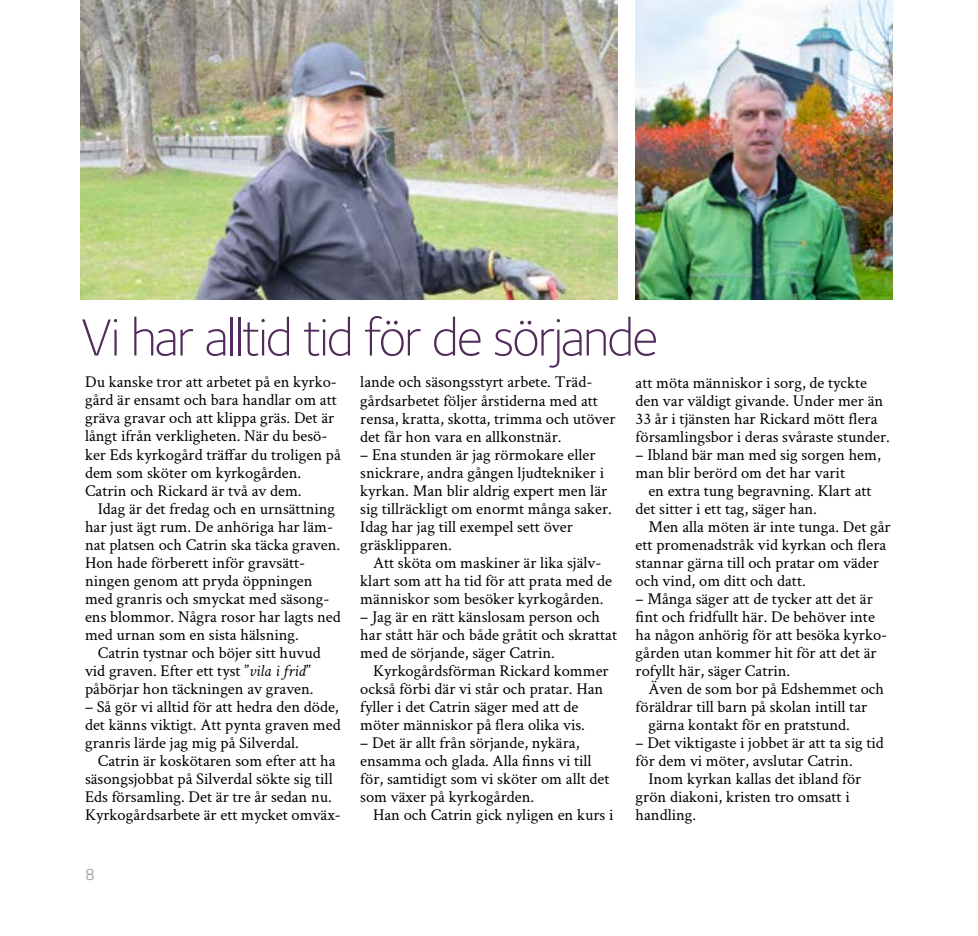
<style>
.page{position:relative;width:978px;height:936px;background:#fff}
.page>*{position:absolute;margin:0;border:0;box-sizing:border-box;transform-origin:0 0}
.t1{font:300 54px "Foundry Sterling";letter-spacing:-.04em;color:#512b5b}
.t2{font:16.5px/18px "Crimson Svk";color:#000}
.t3{font:16.5px "Foundry Sterling";color:#979693}
.s1{font-style:italic}
</style>
<div class="page">
<img style="left:81px;top:0;width:537px;height:299px">
<img style="left:636px;top:0;width:257px;height:299px">
<h1 class="t1" style="left:81px;top:306px;width:579px">Vi har alltid tid för de sörjande</h1>
<p class="t2" style="left:85px;top:372px;width:257px">Du kanske tror att arbetet på en kyrko&shy;gård är ensamt och bara handlar om att gräva gravar och att klippa gräs. Det är långt ifrån verkligheten. När du besö&shy;ker Eds kyrkogård träffar du troligen på dem som sköter om kyrkogården.<br>Catrin och Rickard är två av dem.</p>
<p class="t2" style="left:85px;top:498px;width:257px;text-indent:13px">Idag är det fredag och en urnsättning har just ägt rum. De anhöriga har läm&shy;nat platsen och Catrin ska täcka graven.<br>Hon hade förberett inför gravsätt&shy;ningen genom att pryda öppningen med granris och smyckat med säsong&shy;ens blommor. Några rosor har lagts ned med urnan som en sista hälsning.</p>
<p class="t2" style="left:85px;top:642px;width:237px;text-indent:13px">Catrin tystnar och böjer sitt huvud vid graven. Efter ett tyst ”<span class="s1">vila i frid</span>” påbörjar hon täckningen av graven.</p>
<p class="t2" style="left:85px;top:696px;width:257px;text-align:justify">– Så gör vi alltid för att hedra den döde, det känns viktigt. Att pynta graven med granris lärde jag mig på Silverdal.</p>
<p class="t2" style="left:85px;top:750px;width:257px;text-align:center">Catrin är koskötaren som efter att ha säsongsjobbat på Silverdal sökte sig till Eds församling. Det är tre år sedan nu.<br>Kyrkogårdsarbete är ett mycket omväx-</p>
<p class="t3" style="left:85px;top:864px;width:11px">8</p>
<p class="t2" style="left:360px;top:372px;width:257px">lande och säsongsstyrt arbete. Träd&shy;gårdsarbetet följer årstiderna med att rensa, kratta, skotta, trimma och utöver det får hon vara en allkonstnär.</p>
<p class="t2" style="left:360px;top:444px;width:253px">– Ena stunden är jag rörmokare eller snickrare, andra gången ljudtekniker i kyrkan. Man blir aldrig expert men lär sig tillräckligt om enormt många saker.<br>Idag har jag till exempel sett över gräsklipparen.</p>
<p class="t2" style="left:360px;top:552px;width:253px;text-align:center">Att sköta om maskiner är lika själv&shy;klart som att ha tid för att prata med de människor som besöker kyrkogården.</p>
<p class="t2" style="left:360px;top:606px;width:258px">– Jag är en rätt känslosam person och har stått här och både gråtit och skrattat med de sörjande, säger Catrin.</p>
<p class="t2" style="left:360px;top:660px;width:250px;text-indent:13px">Kyrkogårdsförman Rickard kommer också förbi där vi står och pratar. Han fyller i det Catrin säger med att de möter människor på flera olika vis.</p>
<p class="t2" style="left:360px;top:732px;width:251px">– Det är allt från sörjande, nykära, ensamma och glada. Alla finns vi till för, samtidigt som vi sköter om allt det som växer på kyrkogården.</p>
<p class="t2" style="left:373px;top:804px;width:242px">Han och Catrin gick nyligen en kurs i</p>
<p class="t2" style="left:636px;top:372px;width:256px">att möta människor i sorg, de tyckte den var väldigt givande. Under mer än 33 år i tjänsten har Rickard mött flera församlingsbor i deras svåraste stunder.</p>
<p class="t2" style="left:636px;top:444px;width:247px">– Ibland bär man med sig sorgen hem, man blir berörd om det har varit</p>
<p class="t2" style="left:636px;top:480px;width:238px;text-indent:13px">en extra tung begravning. Klart att det sitter i ett tag, säger han.</p>
<p class="t2" style="left:636px;top:516px;width:257px;text-indent:13px">Men alla möten är inte tunga. Det går ett promenadstråk vid kyrkan och flera stannar gärna till och pratar om väder och vind, om ditt och datt.</p>
<p class="t2" style="left:636px;top:588px;width:253px">– Många säger att de tycker att det är fint och fridfullt här. De behöver inte ha någon anhörig för att besöka kyrko&shy;gården utan kommer hit för att det är rofyllt här, säger Catrin.</p>
<p class="t2" style="left:648px;top:678px;width:237px">Även de som bor på Edshemmet och</p>
<p class="t2" style="left:636px;top:696px;width:233px">föräldrar till barn på skolan intill tar</p>
<p class="t2" style="left:648px;top:714px;width:203px">gärna kontakt för en pratstund.</p>
<p class="t2" style="left:636px;top:732px;width:250px">– Det viktigaste i jobbet är att ta sig tid för dem vi möter, avslutar Catrin.</p>
<p class="t2" style="left:636px;top:768px;width:227px;text-indent:13px">Inom kyrkan kallas det ibland för grön diakoni, kristen tro omsatt i handling.</p>
</div>
